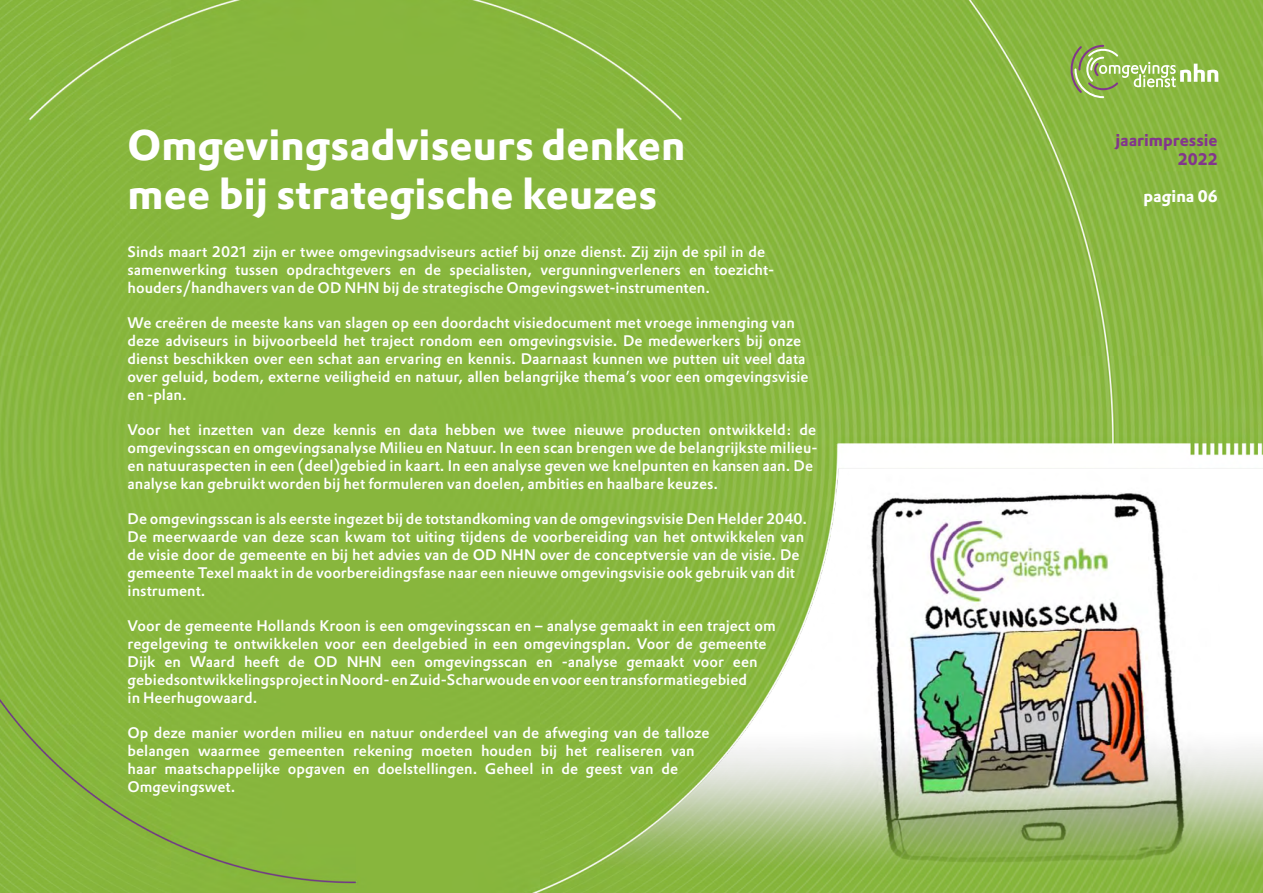
<style>
.page{position:relative;width:1263px;height:893px;background:#fff}
.page>*{position:absolute;margin:0;border:0;box-sizing:border-box;transform-origin:0 0}
.t1{font:700 42px/48.6px "DTL Prokyon TOT";color:#fff}
.t2{font:700 16.5px/18.6px "DTL Prokyon TOT";color:#82368c;text-align:right}
.t3{font:700 16.5px "DTL Prokyon TOT";color:#fff}
.t4{font:500 15px/18px "DTL Prokyon TOT";color:#fff}
</style>
<div class="page">
<img style="left:0;top:0;width:1263px;height:893px">
<svg style="left:1069px;top:45px;width:149px;height:53px;background:#99bc5d"></svg>
<h1 class="t1" style="left:128px;top:121px;width:560px">Omgevingsadviseurs denken mee bij strategische keuzes</h1>
<p class="t4" style="left:128px;top:242px;width:648px">Sinds maart 2021 zijn er twee omgevingsadviseurs actief bij onze dienst. Zij zijn de spil in de samenwerking tussen opdrachtgevers en de specialisten, vergunningverleners en toezicht&shy;houders/handhavers van de OD NHN bij de strategische Omgevingswet-instrumenten.</p>
<p class="t4" style="left:128px;top:313px;width:683px">We creëren de meeste kans van slagen op een doordacht visiedocument met vroege inmenging van deze adviseurs in bijvoorbeeld het traject rondom een omgevingsvisie. De medewerkers bij onze dienst beschikken over een schat aan ervaring en kennis. Daarnaast kunnen we putten uit veel data over geluid, bodem, externe veiligheid en natuur, allen belangrijke thema’s voor een omgevingsvisie en -plan.</p>
<p class="t4" style="left:128px;top:420px;width:691px">Voor het inzetten van deze kennis en data hebben we twee nieuwe producten ontwikkeld: de omgevingsscan en omgevingsanalyse Milieu en Natuur. In een scan brengen we de belangrijkste milieu&shy;en natuuraspecten in een (deel)gebied in kaart. In een analyse geven we knelpunten en kansen aan. De analyse kan gebruikt worden bij het formuleren van doelen, ambities en haalbare keuzes.</p>
<p class="t4" style="left:128px;top:509px;width:681px">De omgevingsscan is als eerste ingezet bij de totstandkoming van de omgevingsvisie Den Helder 2040.<br>De meerwaarde van deze scan kwam tot uiting tijdens de voorbereiding van het ontwikkelen van de visie door de gemeente en bij het advies van de OD NHN over de conceptversie van de visie. De gemeente Texel maakt in de voorbereidingsfase naar een nieuwe omgevingsvisie ook gebruik van dit instrument.</p>
<p class="t4" style="left:128px;top:616px;width:650px">Voor de gemeente Hollands Kroon is een omgevingsscan en – analyse gemaakt in een traject om regelgeving te ontwikkelen voor een deelgebied in een omgevingsplan. Voor de gemeente Dijk en Waard heeft de OD NHN een omgevingsscan en -analyse gemaakt voor een gebiedsontwikkelingsproject in Noord- en Zuid-Scharwoude en voor een transformatiegebied<br>in Heerhugowaard.</p>
<p class="t4" style="left:128px;top:723px;width:583px">Op deze manier worden milieu en natuur onderdeel van de afweging van de talloze belangen waarmee gemeenten rekening moeten houden bij het realiseren van haar maatschappelijke opgaven en doelstellingen. Geheel in de geest van de Omgevingswet.</p>
<p class="t2" style="left:1115px;top:131px;width:104px">jaarimpressie<br>2022</p>
<p class="t3" style="left:1143px;top:185px;width:76px">pagina 06</p>
</div>
